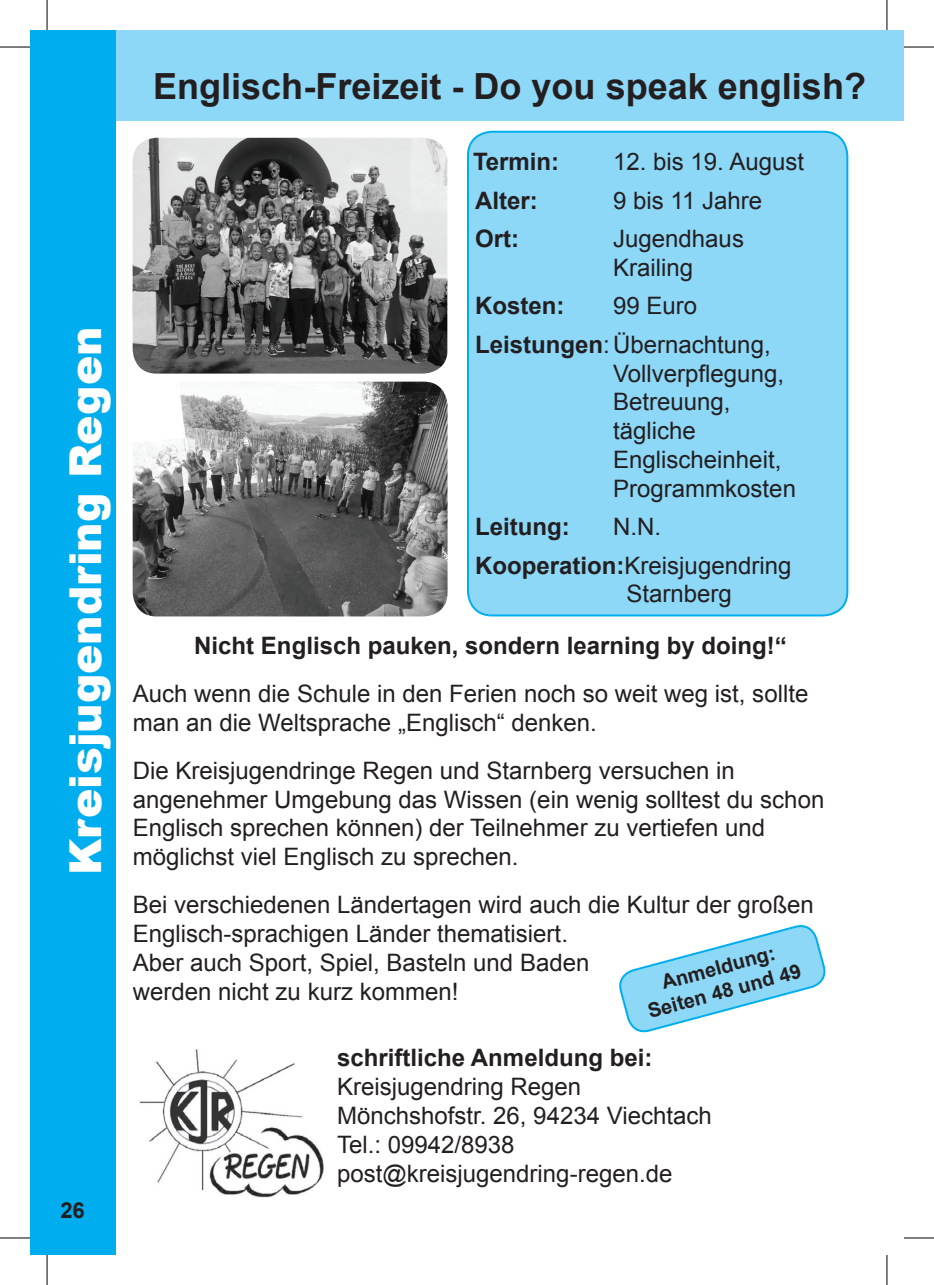
<style>
.page{position:relative;width:934px;height:1285px;background:#fff}
.page>*{position:absolute;margin:0;border:0;box-sizing:border-box;transform-origin:0 0}
.t1{font:900 44px "Arial";color:#fff}
.t2{font:700 36px "Arial";color:#231f20}
.t3{font:24px/28.8px "Arial";color:#231f20}
.t4{font:700 24px "Arial";color:#231f20}
.t5{font:700 22px "Arial";color:#231f20}
.t6{font:700 20px/24px "Arial";color:#231f20;text-align:center}
.s1{font-weight:700}
</style>
<div class="page">
<div style="left:115px;top:30px;width:788px;height:91px;background:#8dd7f7"></div>
<div style="left:30px;top:30px;width:85px;height:1225px;background:#00aeef"></div>
<div style="left:468px;top:132px;width:379px;height:483px;background:#8dd7f7;border-radius:24px"></div>
<div style="left:467px;top:131px;width:381px;height:485px;border:2px solid #00aeef;border-radius:24px"></div>
<img style="left:133px;top:381px;width:314px;height:235px">
<img style="left:133px;top:138px;width:314px;height:235px">
<img style="left:139px;top:1049px;width:185px;height:149px">
<svg style="left:619px;top:925px;width:207px;height:108px"></svg>
<hr style="left:0;top:47px;width:30px;height:1px;background:#000">
<hr style="left:903px;top:47px;width:30px;height:1px;background:#000">
<hr style="left:0;top:1237px;width:30px;height:1px;background:#000">
<hr style="left:903px;top:1237px;width:30px;height:1px;background:#000">
<hr style="left:47px;top:0;width:1px;height:30px;background:#000">
<hr style="left:47px;top:1255px;width:1px;height:30px;background:#000">
<hr style="left:886px;top:0;width:1px;height:30px;background:#000">
<hr style="left:886px;top:1255px;width:1px;height:30px;background:#000">
<h1 class="t1" style="left:54px;top:875px;width:550px;rotate:-90deg">Kreisjugendring Regen</h1>
<p class="t5" style="left:60px;top:1195px;width:26px">26</p>
<h2 class="t2" style="left:153px;top:63px;width:714px">Englisch-Freizeit - Do you speak english?</h2>
<p class="t4" style="left:473px;top:146px;width:88px">Termin:</p>
<p class="t3" style="left:613px;top:148px;width:192px">12. bis 19. August</p>
<p class="t4" style="left:475px;top:184px;width:64px">Alter:</p>
<p class="t3" style="left:613px;top:186px;width:150px">9 bis 11 Jahre</p>
<p class="t4" style="left:475px;top:223px;width:45px">Ort:</p>
<p class="t3" style="left:613px;top:224px;width:132px">Jugendhaus<br>Krailing</p>
<p class="t4" style="left:475px;top:290px;width:91px">Kosten:</p>
<p class="t3" style="left:475px;top:287px;width:297px;line-height:38.4px;text-indent:138px">99 Euro<br><span class="s1">Leistungen</span>:Übernachtung,</p>
<p class="t3" style="left:613px;top:359px;width:184px">Vollverpflegung,<br>Betreuung, tägliche<br>Englischeinheit,<br>Programmkosten</p>
<p class="t4" style="left:475px;top:511px;width:96px">Leitung:</p>
<p class="t3" style="left:475px;top:508px;width:318px;line-height:38.4px;text-align:center">N.N.<br><span class="s1">Kooperation:</span>Kreisjugendring</p>
<p class="t3" style="left:626px;top:580px;width:107px">Starnberg</p>
<p class="t4" style="left:194px;top:629px;width:594px">Nicht Englisch pauken, sondern learning by doing!“</p>
<p class="t3" style="left:133px;top:679px;width:676px">Auch wenn die Schule in den Ferien noch so weit weg ist, sollte man an die Weltsprache „Englisch“ denken.</p>
<p class="t3" style="left:133px;top:756px;width:692px">Die Kreisjugendringe Regen und Starnberg versuchen in angenehmer Umgebung das Wissen (ein wenig solltest du schon Englisch sprechen können) der Teilnehmer zu vertiefen und möglichst viel Englisch zu sprechen.</p>
<p class="t3" style="left:133px;top:890px;width:682px">Bei verschiedenen Ländertagen wird auch die Kultur der großen Englisch-sprachigen Länder thematisiert.<br>Aber auch Sport, Spiel, Basteln und Baden<br>werden nicht zu kurz kommen!</p>
<p class="t6" style="left:638px;top:977px;width:159px;rotate:-15deg">Anmeldung:<br>Seiten 48 und 49</p>
<p class="t4" style="left:337px;top:1042px;width:317px">schriftliche Anmeldung bei:</p>
<p class="t3" style="left:337px;top:1072px;width:376px">Kreisjugendring Regen<br>Mönchshofstr. 26, 94234 Viechtach<br>Tel.: 09942/8938 post@kreisjugendring-regen.de</p>
</div>
